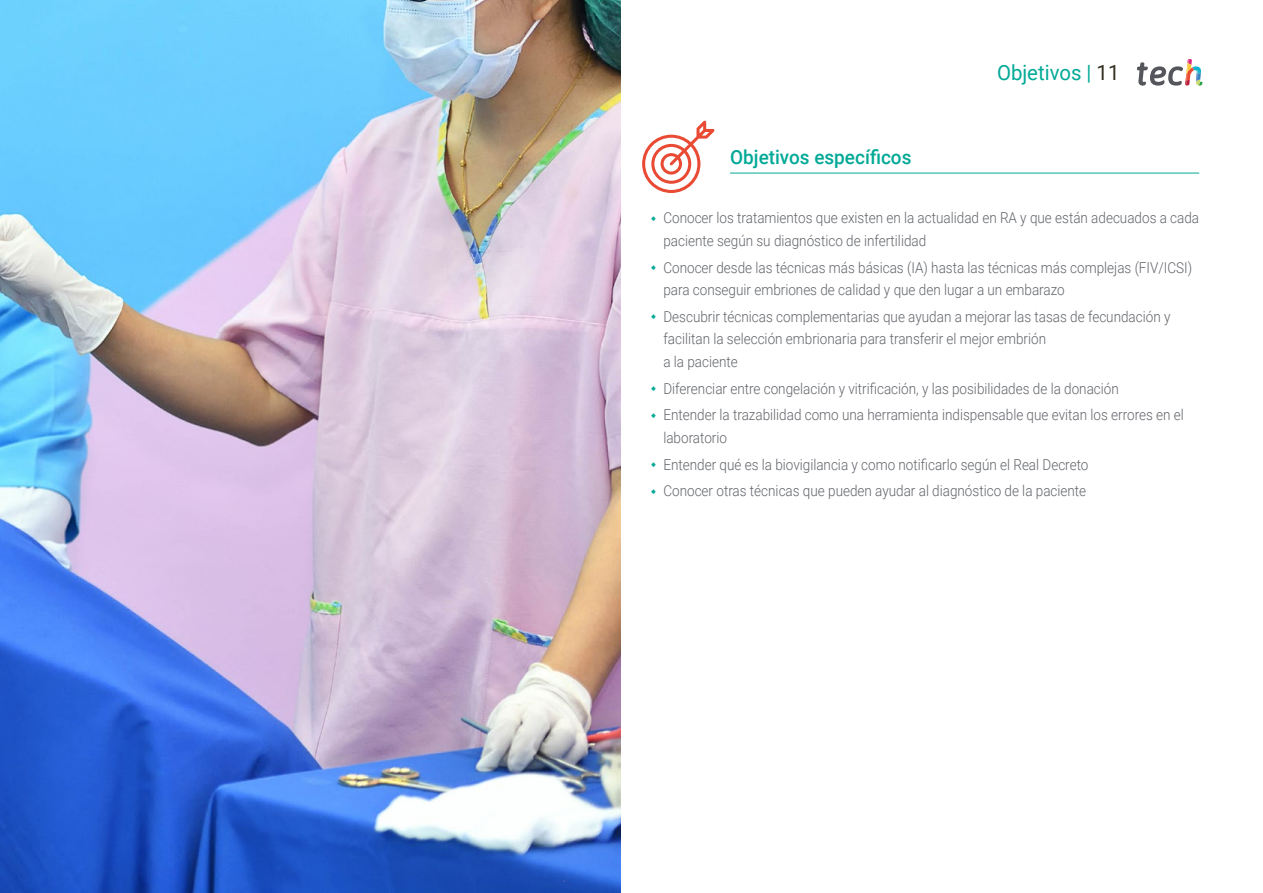
<style>
.page{position:relative;width:1263px;height:893px;background:#fff}
.page>*{position:absolute;margin:0;border:0;box-sizing:border-box;transform-origin:0 0}
.t1{font:21px "Roboto";color:#00a996}
.t2{font:500 19.5px "Roboto";color:#00a996}
.t3{font:300 15px/22.5px "Roboto";color:#61646a;scale:.9 1}
.s1{color:#312e20}
</style>
<div class="page">
<hr style="left:730px;top:173px;width:469px;height:1px;background:#00a996">
<svg style="left:642px;top:121px;width:72px;height:72px"></svg>
<img style="left:0;top:0;width:621px;height:893px">
<svg style="left:1137px;top:59px;width:65px;height:27px"></svg>
<h2 class="t2" style="left:730px;top:144px;width:183px">Objetivos específicos</h2>
<h1 class="t1" style="left:997px;top:57px;width:124px">Objetivos | <span class="s1">11</span></h1>
<p class="t3" style="left:663px;top:206px;width:597px">Conocer los tratamientos que existen en la actualidad en RA y que están adecuados a cada paciente según su diagnóstico de infertilidad</p>
<p class="t3" style="left:663px;top:255px;width:589px">Conocer desde las técnicas más básicas (IA) hasta las técnicas más complejas (FIV/ICSI) para conseguir embriones de calidad y que den lugar a un embarazo</p>
<p class="t3" style="left:663px;top:305px;width:565px">Descubrir técnicas complementarias que ayudan a mejorar las tasas de fecundación y facilitan la selección embrionaria para transferir el mejor embrión<br>a la paciente</p>
<p class="t3" style="left:663px;top:374px;width:580px;line-height:26.7px">Diferenciar entre congelación y vitrificación, y las posibilidades de la donación<br>Entender la trazabilidad como una herramienta indispensable que evitan los errores en el</p>
<p class="t3" style="left:663px;top:424px;width:474px;line-height:26.7px">laboratorio<br>Entender qué es la biovigilancia y como notificarlo según el Real Decreto<br>Conocer otras técnicas que pueden ayudar al diagnóstico de la paciente</p>
</div>
